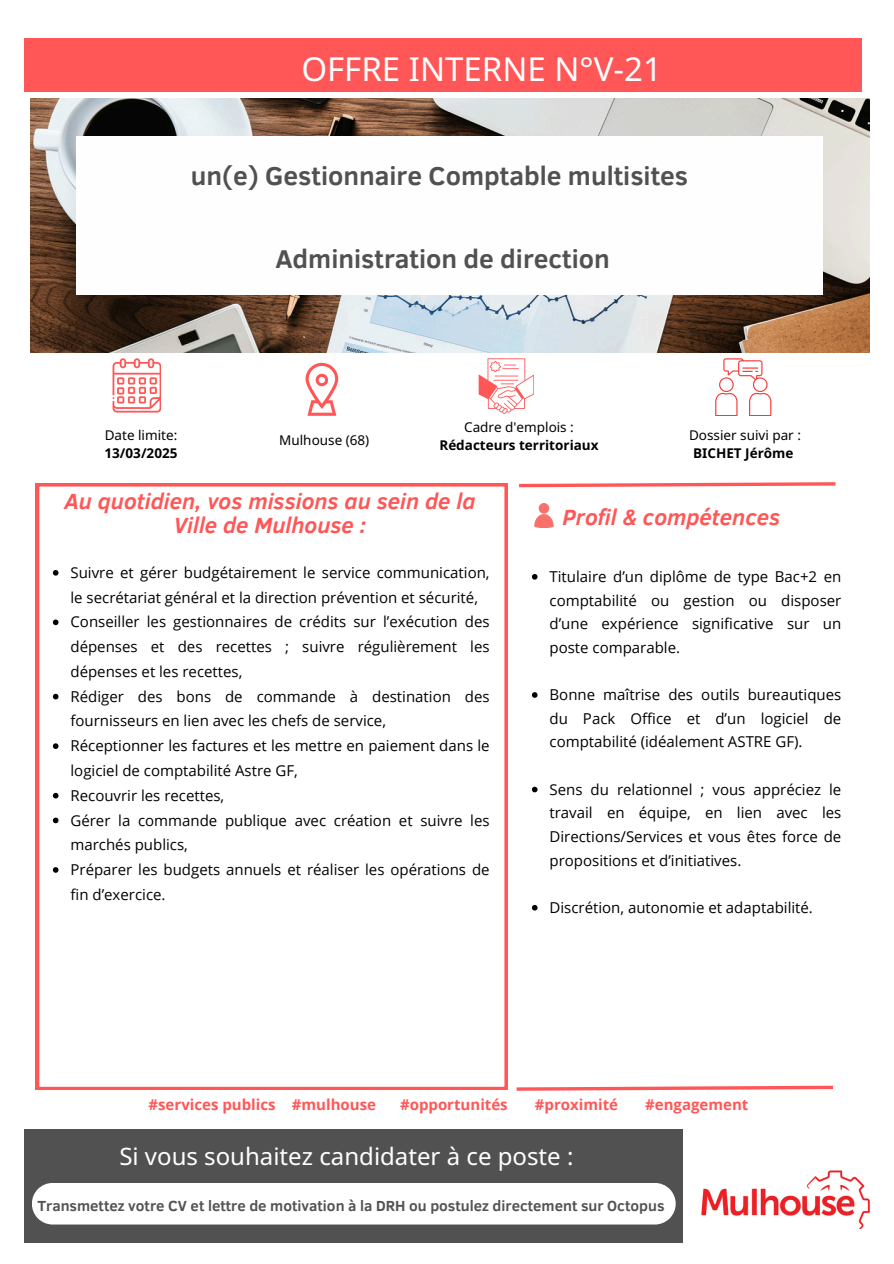
<style>
.page{position:relative;width:894px;height:1264px;background:#fff}
.page>*{position:absolute;margin:0;border:0;box-sizing:border-box;transform-origin:0 0}
.t1{font:33px "Noto Sans";color:#fff}
.t2{font:700 26.4px "Clear Sans";color:#525151}
.t3{font:24px "Noto Sans";color:#fff}
.t4{font:italic 700 22.5px/23.7px "Clear Sans";color:#ff5757;text-align:center}
.t5{font:15px/23.7px "Open Sans";color:#000}
.t6{font:700 15px "Clear Sans";color:#545252}
.t7{font:700 15px "Open Sans";color:#ff5757}
.t8{font:13.5px "Noto Sans";color:#000}
.t9{font:700 13.5px "Noto Sans";color:#000}
</style>
<div class="page">
<div style="left:25px;top:1129px;width:657px;height:113px;background:#525151"></div>
<div style="left:32px;top:1183px;width:643px;height:41px;background:#fff"></div>
<div style="left:25px;top:38px;width:836px;height:54px;background:#ff5757"></div>
<img style="left:30px;top:99px;width:839px;height:253px">
<div style="left:77px;top:136px;width:745px;height:158px;background:#fffeff"></div>
<svg style="left:112px;top:358px;width:49px;height:54px"></svg>
<svg style="left:305px;top:363px;width:33px;height:53px"></svg>
<svg style="left:478px;top:358px;width:55px;height:55px"></svg>
<img style="left:701px;top:1170px;width:169px;height:58px">
<svg style="left:534px;top:503px;width:19px;height:25px"></svg>
<svg style="left:715px;top:358px;width:56px;height:58px"></svg>
<svg style="left:36px;top:483px;width:471px;height:606px"></svg>
<svg style="left:519px;top:482px;width:317px;height:6px"></svg>
<svg style="left:516px;top:1085px;width:317px;height:6px"></svg>
<svg style="left:53px;top:570px;width:5px;height:5px"></svg>
<svg style="left:53px;top:619px;width:5px;height:6px"></svg>
<svg style="left:53px;top:693px;width:5px;height:6px"></svg>
<svg style="left:53px;top:743px;width:5px;height:6px"></svg>
<svg style="left:53px;top:792px;width:5px;height:6px"></svg>
<svg style="left:53px;top:817px;width:5px;height:6px"></svg>
<svg style="left:53px;top:867px;width:5px;height:5px"></svg>
<svg style="left:531px;top:574px;width:6px;height:5px"></svg>
<svg style="left:532px;top:692px;width:5px;height:5px"></svg>
<svg style="left:531px;top:786px;width:6px;height:6px"></svg>
<svg style="left:531px;top:904px;width:6px;height:6px"></svg>
<p class="t1" style="left:301px;top:46px;width:362px">OFFRE INTERNE N°V-21</p>
<p class="t2" style="left:191px;top:156px;width:498px">un(e) Gestionnaire Comptable multisites</p>
<p class="t8" style="left:105px;top:426px;width:74px">Date limite:</p>
<p class="t9" style="left:104px;top:444px;width:74px">13/03/2025</p>
<p class="t2" style="left:275px;top:239px;width:336px">Administration de direction</p>
<p class="t8" style="left:279px;top:430px;width:92px">Mulhouse (68)</p>
<p class="t8" style="left:464px;top:417px;width:111px">Cadre d'emplois :</p>
<p class="t9" style="left:439px;top:435px;width:161px">Rédacteurs territoriaux</p>
<p class="t8" style="left:688px;top:426px;width:113px">Dossier suivi par :</p>
<p class="t9" style="left:692px;top:444px;width:102px">BICHET Jérôme</p>
<p class="t4" style="left:64px;top:488px;width:412px">Au quotidien, vos missions au sein de la<br>Ville de Mulhouse :</p>
<p class="t5" style="left:70px;top:559px;width:420px;line-height:24.8px">Suivre et gérer budgétairement le service communication, le secrétariat général et la direction prévention et sécurité,</p>
<p class="t5" style="left:70px;top:609px;width:420px;line-height:24.8px;text-align:justify">Conseiller les gestionnaires de crédits sur l’exécution des dépenses et des recettes ; suivre régulièrement les dépenses et les recettes,</p>
<p class="t5" style="left:70px;top:683px;width:420px;line-height:24.8px">Rédiger des bons de commande à destination des fournisseurs en lien avec les chefs de service,</p>
<p class="t5" style="left:70px;top:733px;width:420px;line-height:24.8px">Réceptionner les factures et les mettre en paiement dans le logiciel de comptabilité Astre GF,</p>
<p class="t5" style="left:70px;top:783px;width:155px">Recouvrir les recettes,</p>
<p class="t5" style="left:70px;top:807px;width:420px;line-height:24.8px">Gérer la commande publique avec création et suivre les marchés publics,</p>
<p class="t5" style="left:70px;top:856px;width:420px;line-height:24.8px">Préparer les budgets annuels et réaliser les opérations de fin d’exercice.</p>
<p class="t4" style="left:562px;top:504px;width:219px">Profil &amp; compétences</p>
<p class="t5" style="left:549px;top:564px;width:293px;text-align:justify">Titulaire d’un diplôme de type Bac+2 en comptabilité ou gestion ou disposer d’une expérience significative sur un poste comparable.</p>
<p class="t5" style="left:549px;top:682px;width:293px;text-align:justify">Bonne maîtrise des outils bureautiques du Pack Office et d’un logiciel de comptabilité (idéalement ASTRE GF).</p>
<p class="t5" style="left:549px;top:777px;width:293px;text-align:justify">Sens du relationnel ; vous appréciez le travail en équipe, en lien avec les Directions/Services et vous êtes force de propositions et d’initiatives.</p>
<p class="t5" style="left:549px;top:895px;width:265px">Discrétion, autonomie et adaptabilité.</p>
<p class="t7" style="left:148px;top:1094px;width:128px">#services publics</p>
<p class="t7" style="left:292px;top:1094px;width:86px">#mulhouse</p>
<p class="t7" style="left:400px;top:1094px;width:109px">#opportunités</p>
<p class="t7" style="left:534px;top:1094px;width:85px">#proximité</p>
<p class="t7" style="left:645px;top:1094px;width:105px">#engagement</p>
<p class="t3" style="left:119px;top:1139px;width:455px">Si vous souhaitez candidater à ce poste :</p>
<p class="t6" style="left:37px;top:1194px;width:628px">Transmettez votre CV et lettre de motivation à la DRH ou postulez directement sur Octopus</p>
</div>
